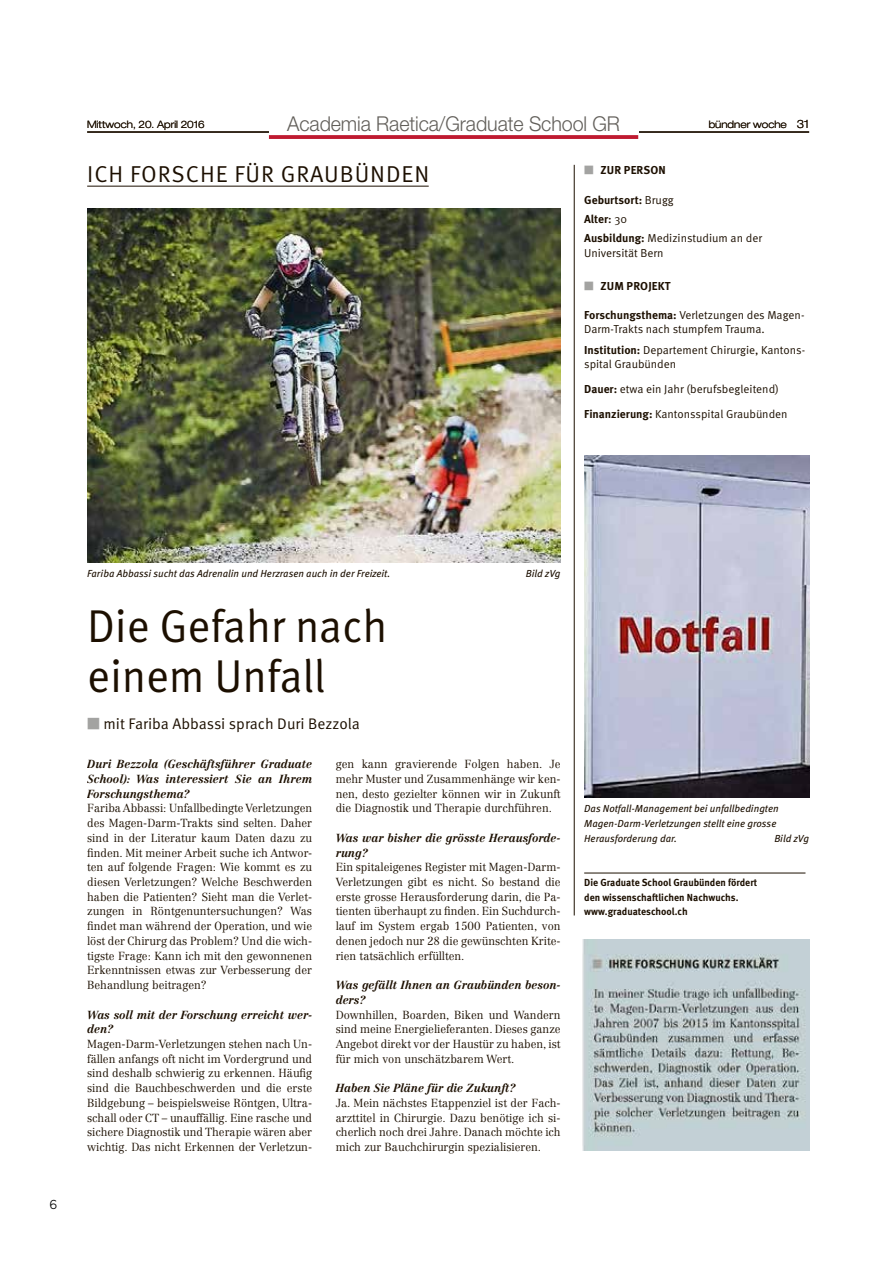
<style>
.page{position:relative;width:893px;height:1263px;background:#fff}
.page>*{position:absolute;margin:0;border:0;box-sizing:border-box;transform-origin:0 0}
.t1{font:46.05px/49.9px "Meta OT Norm";letter-spacing:-.005em;color:#1c0f00;scale:.96 1}
.t2{font:23.1px "Meta OT Norm";letter-spacing:.04em;color:#1c0f00}
.t3{font:300 20.55px "Helvetica Neue LT Std";letter-spacing:-.005em;color:#615e59;scale:.96 1}
.t4{font:15.3px "Meta OT Norm";letter-spacing:-.005em;color:#1c0f00}
.t5{font:15px "Texta";color:#000}
.t6{font:300 11.55px/14.7px "Centennial LT Std";color:#1c0f00;text-align:justify;scale:.96 1}
.t7{font:11.55px/14.1px "Meta OT Norm";color:#1c0f00}
.t8{font:italic 700 11.55px/14.7px "Centennial LT Std";color:#1c0f00;scale:.96 1}
.t9{font:700 11.55px/19px "Meta OT";letter-spacing:.01em;color:#1c0f00}
.t10{font:italic 10.2px/14.7px "Meta OT";color:#1c0f00}
.t11{font:700 10.2px/14.7px "Meta OT";color:#1c0f00;scale:.96 1}
.t12{font:300 expanded 10.2px "Helvetica Neue LT Std";color:#1c0f00;scale:.96 1}
.s1{font-size:11.55px}
.s2{color:#a3a3a1}
.s3{font-family:"Meta OT Norm";font-weight:400}
.s4{font-weight:500}
.s5{font-family:"Meta OT";font-weight:700}
.s6{font-family:"Meta OT";font-weight:700;color:#a3a3a1}
</style>
<div class="page">
<hr style="left:87px;top:131px;width:722px;height:2px;background:#1c0f00">
<div style="left:269px;top:117px;width:369px;height:27px;background:#fff"></div>
<svg style="left:269px;top:135px;width:369px;height:4px"></svg>
<hr style="left:87px;top:186px;width:342px;height:1px;background:#1c0f00">
<img style="left:87px;top:209px;width:474px;height:353px">
<hr style="left:584px;top:873px;width:221px;height:1px;background:#1c0f00">
<img style="left:584px;top:455px;width:225px;height:343px">
<hr style="left:574px;top:165px;width:1px;height:750px;background:#1c0f00">
<img style="left:582px;top:939px;width:227px;height:211px">
<p class="t12" style="left:87px;top:118px;width:124px">Mittwoch, 20. April 2016</p>
<h3 class="t3" style="left:287px;top:112px;width:348px">Academia Raetica/Graduate School GR</h3>
<p class="t12" style="left:709px;top:118px;width:106px">bündner woche <span class="s1">31</span></p>
<h2 class="t2" style="left:87px;top:160px;width:344px">ICH FORSCHE FÜR GRAUBÜNDEN</h2>
<p class="t9" style="left:584px;top:160px;width:83px"><span class="s2">■</span> ZUR PERSON</p>
<p class="t9" style="left:584px;top:190px;width:91px">Geburtsort: <span class="s3">Brugg<br></span>Alter<span class="s4">:</span> <span class="s3">30</span></p>
<p class="t7" style="left:584px;top:230px;width:179px;line-height:15.3px"><span class="s5">Ausbildung:</span> Medizinstudium an der<br>Universität Bern</p>
<p class="t9" style="left:584px;top:277px;width:88px"><span class="s2">■</span> ZUM PROJEKT</p>
<p class="t7" style="left:584px;top:308px;width:222px"><span class="s5">Forschungsthema:</span> Verletzungen des Magen-<br>Darm-Trakts nach stumpfem Trauma.</p>
<p class="t7" style="left:584px;top:343px;width:223px"><span class="s5">Institution:</span> Departement Chirurgie, Kantons&shy;spital Graubünden</p>
<p class="t7" style="left:584px;top:377px;width:205px;line-height:24.9px"><span class="s5">Dauer:</span> etwa ein Jahr (berufsbegleitend)<br><span class="s5">Finanzierung:</span> Kantonsspital Graubünden</p>
<p class="t5" style="left:50px;top:1196px;width:9px">6</p>
<p class="t10" style="left:87px;top:566px;width:305px">Fariba Abbassi sucht das Adrenalin und Herzrasen auch in der Freizeit.</p>
<p class="t10" style="left:526px;top:566px;width:36px">Bild zVg</p>
<h1 class="t1" style="left:87px;top:602px;width:314px">Die Gefahr nach einem Unfall</h1>
<h3 class="t4" style="left:87px;top:714px;width:274px"><span class="s6">■</span> mit Fariba Abbassi sprach Duri Bezzola</h3>
<p class="t8" style="left:87px;top:757px;width:236px;text-align:justify">Duri Bezzola (Geschäftsführer Graduate School): Was interessiert Sie an Ihrem Forschungsthema?</p>
<p class="t6" style="left:87px;top:801px;width:236px">Fariba Abbassi: Unfallbedingte Verletzungen des Magen-Darm-Trakts sind selten. Daher sind in der Literatur kaum Daten dazu zu finden. Mit meiner Arbeit suche ich Antwor&shy;ten auf folgende Fragen: Wie kommt es zu diesen Verletzungen? Welche Beschwerden haben die Patienten? Sieht man die Verlet&shy;zungen in Röntgenuntersuchungen? Was findet man während der Operation, und wie löst der Chirurg das Problem? Und die wich&shy;tigste Frage: Kann ich mit den gewonnenen Erkenntnissen etwas zur Verbesserung der Behandlung beitragen?</p>
<p class="t8" style="left:87px;top:1007px;width:236px">Was soll mit der Forschung erreicht wer&shy;den?</p>
<p class="t6" style="left:87px;top:1036px;width:236px">Magen-Darm-Verletzungen stehen nach Un&shy;fällen anfangs oft nicht im Vordergrund und sind deshalb schwierig zu erkennen. Häufig sind die Bauchbeschwerden und die erste Bildgebung – beispielsweise Röntgen, Ultra&shy;schall oder CT – unauffällig. Eine rasche und sichere Diagnostik und Therapie wären aber wichtig. Das nicht Erkennen der Verletzun-</p>
<p class="t6" style="left:336px;top:757px;width:236px">gen kann gravierende Folgen haben. Je mehr Muster und Zusammenhänge wir ken&shy;nen, desto gezielter können wir in Zukunft die Diagnostik und Therapie durchführen.</p>
<p class="t8" style="left:336px;top:830px;width:236px">Was war bisher die grösste Herausforde&shy;rung?</p>
<p class="t6" style="left:336px;top:860px;width:236px">Ein spitaleigenes Register mit Magen-Darm-Verletzungen gibt es nicht. So bestand die erste grosse Herausforderung darin, die Pa&shy;tienten überhaupt zu finden. Ein Suchdurch&shy;lauf im System ergab 1500 Patienten, von denen jedoch nur 28 die gewünschten Krite&shy;rien tatsächlich erfüllten.</p>
<p class="t8" style="left:336px;top:978px;width:236px">Was gefällt Ihnen an Graubünden beson&shy;ders?</p>
<p class="t6" style="left:336px;top:1007px;width:236px">Downhillen, Boarden, Biken und Wandern sind meine Energielieferanten. Dieses ganze Angebot direkt vor der Haustür zu haben, ist für mich von unschätzbarem Wert.</p>
<p class="t8" style="left:336px;top:1081px;width:189px">Haben Sie Pläne für die Zukunft?</p>
<p class="t6" style="left:336px;top:1095px;width:236px">Ja. Mein nächstes Etappenziel ist der Fach&shy;arzttitel in Chirurgie. Dazu benötige ich si&shy;cherlich noch drei Jahre. Danach möchte ich mich zur Bauchchirurgin spezialisieren.</p>
<p class="t10" style="left:584px;top:802px;width:196px">Das Notfall-Management bei unfallbedingten<br>Magen-Darm-Verletzungen stellt eine grosse<br>Herausforderung dar.</p>
<p class="t10" style="left:774px;top:831px;width:36px">Bild zVg</p>
<p class="t11" style="left:584px;top:875px;width:182px">Die Graduate School Graubünden fördert den wissenschaftlichen Nachwuchs. www.graduateschool.ch</p>
</div>
